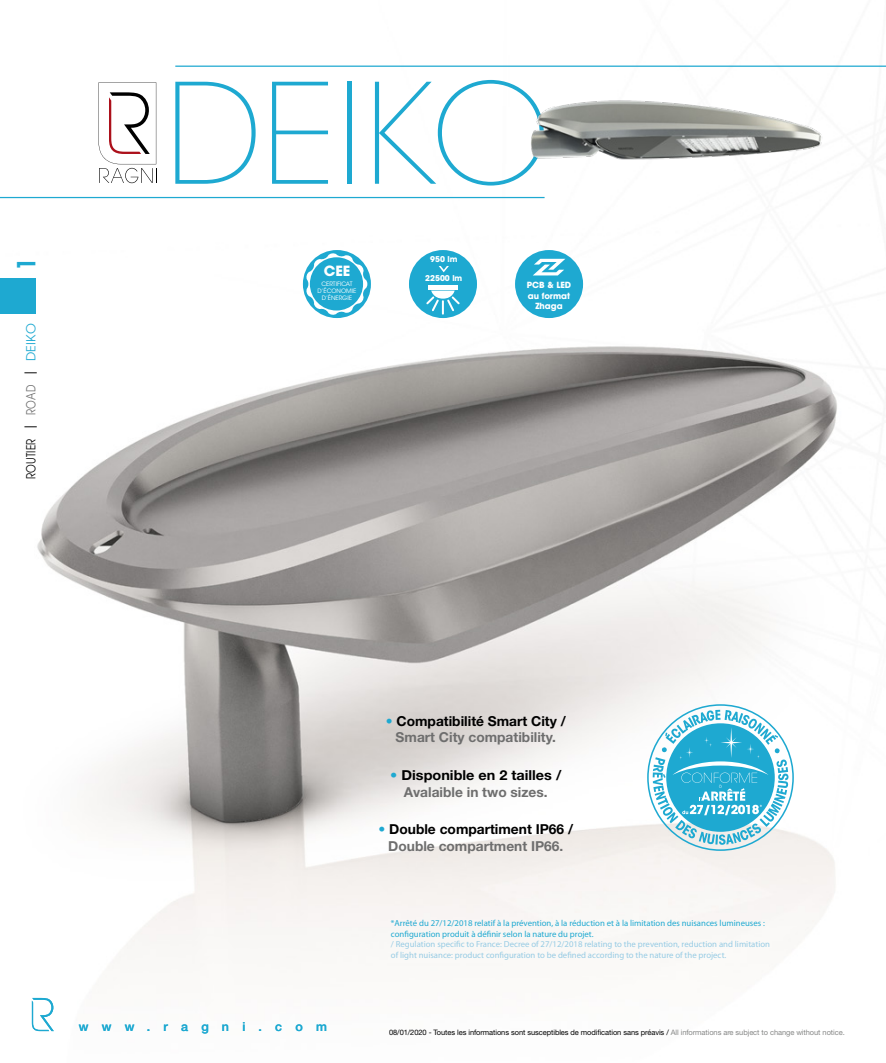
<style>
.page{position:relative;width:886px;height:1063px;background:#fff}
.page>*{position:absolute;margin:0;border:0;box-sizing:border-box;transform-origin:0 0}
.t1{font:200 137.88px "ITC Avant Garde Std";color:#1ea9d1}
.t2{font:600 25px "Avant Garde";color:#1ea9d1}
.t3{font:700 14px "ITC Avant Garde Std";color:#fff}
.t4{font:700 13.75px/16.5px "Helvetica Neue LT Std";color:#000;text-align:center}
.t5{font:700 13.75px/16.5px "Helvetica Neue LT Std";color:#000;text-align:center;scale:1.05 1}
.t6{font:12.5px "Avant Garde";letter-spacing:.02em;color:#000;scale:.8 1}
.t7{font:500 12.5px "Helvetica Neue LT Std";letter-spacing:1.055em;color:#1ea9d1}
.t8{font:8.75px/10.5px "Myriad Pro";color:#96cbe4}
.t9{font:700 8.38px/10.1px "ITC Avant Garde Std";color:#fff;text-align:center}
.t10{font:700 8px "ITC Avant Garde Std";color:#fff}
.t11{font:7.5px "Helvetica Neue LT Std";letter-spacing:-.01em;color:#000}
.t12{font:6px/7.2px "ITC Avant Garde Std";color:#fff;text-align:center}
.s1{color:#6e6e6e}
.s2{color:#1ea9d1}
.s3{color:#868786}
</style>
<div class="page">
<img style="left:0;top:65px;width:837px;height:967px">
<svg style="left:99px;top:82px;width:58px;height:101px"></svg>
<svg style="left:653px;top:710px;width:135px;height:135px"></svg>
<svg style="left:303px;top:250px;width:68px;height:68px"></svg>
<svg style="left:306px;top:253px;width:62px;height:63px"></svg>
<div style="left:409px;top:250px;width:68px;height:68px;background:#1ea9d1;border-radius:50%"></div>
<svg style="left:424px;top:285px;width:37px;height:31px"></svg>
<svg style="left:439px;top:266px;width:10px;height:6px"></svg>
<hr style="left:0;top:197px;width:544px;height:1px;background:#1ea9d1">
<hr style="left:175px;top:66px;width:711px;height:1px;background:#1ea9d1">
<img style="left:459px;top:65px;width:427px;height:170px">
<div style="left:0;top:278px;width:35px;height:35px;background:#1ea9d1"></div>
<svg style="left:32px;top:998px;width:22px;height:33px"></svg>
<div style="left:515px;top:250px;width:68px;height:68px;background:#1ea9d1;border-radius:50%"></div>
<svg style="left:533px;top:259px;width:32px;height:16px"></svg>
<h2 class="t2" style="left:10px;top:271px;width:16px;rotate:-90deg">1</h2>
<h3 class="t6" style="left:23px;top:479px;width:197px;rotate:-90deg">ROUTIER | <span class="s1">ROAD</span> | <span class="s2">DEIKO</span></h3>
<p class="t1" style="left:165px;top:53px;width:386px">DEIKO</p>
<p class="t3" style="left:324px;top:261px;width:28px">CEE</p>
<p class="t12" style="left:317px;top:280px;width:40px">CERTIFICAT<br>D’ÉCONOMIE<br>D’ÉNERGIE</p>
<p class="t10" style="left:430px;top:254px;width:29px">950 lm</p>
<p class="t10" style="left:425px;top:273px;width:39px">22500 lm</p>
<p class="t9" style="left:527px;top:280px;width:46px">PCB &amp; LED au format<br>Zhaga</p>
<h3 class="t7" style="left:79px;top:1019px;width:250px">www.ragni.com</h3>
<p class="t4" style="left:386px;top:712px;width:181px"><span class="s2">•</span> Compatibilité Smart City /<br><span class="s1">Smart City compatibility.</span></p>
<p class="t5" style="left:390px;top:767px;width:164px"><span class="s2">•</span> Disponible en 2 tailles /<br><span class="s1">Avalaible in two sizes.</span></p>
<p class="t4" style="left:379px;top:821px;width:196px"><span class="s2">•</span> Double compartiment IP66 /<br><span class="s1">Double compartment IP66.</span></p>
<p class="t8" style="left:391px;top:918px;width:381px"><span class="s2">*Arrêté du 27/12/2018 relatif à la prévention, à la réduction et à la limitation des nuisances lumineuses : configuration produit à définir selon la nature du projet.<br></span>/ Regulation specific to France: Decree of 27/12/2018 relating to the prevention, reduction and limitation of light nuisance: product configuration to be defined according to the nature of the project.</p>
<p class="t11" style="left:389px;top:1028px;width:457px">08/01/2020 - Toutes les informations sont susceptibles de modification sans préavis / <span class="s3">All informations are subject to change without notice.</span></p>
</div>
